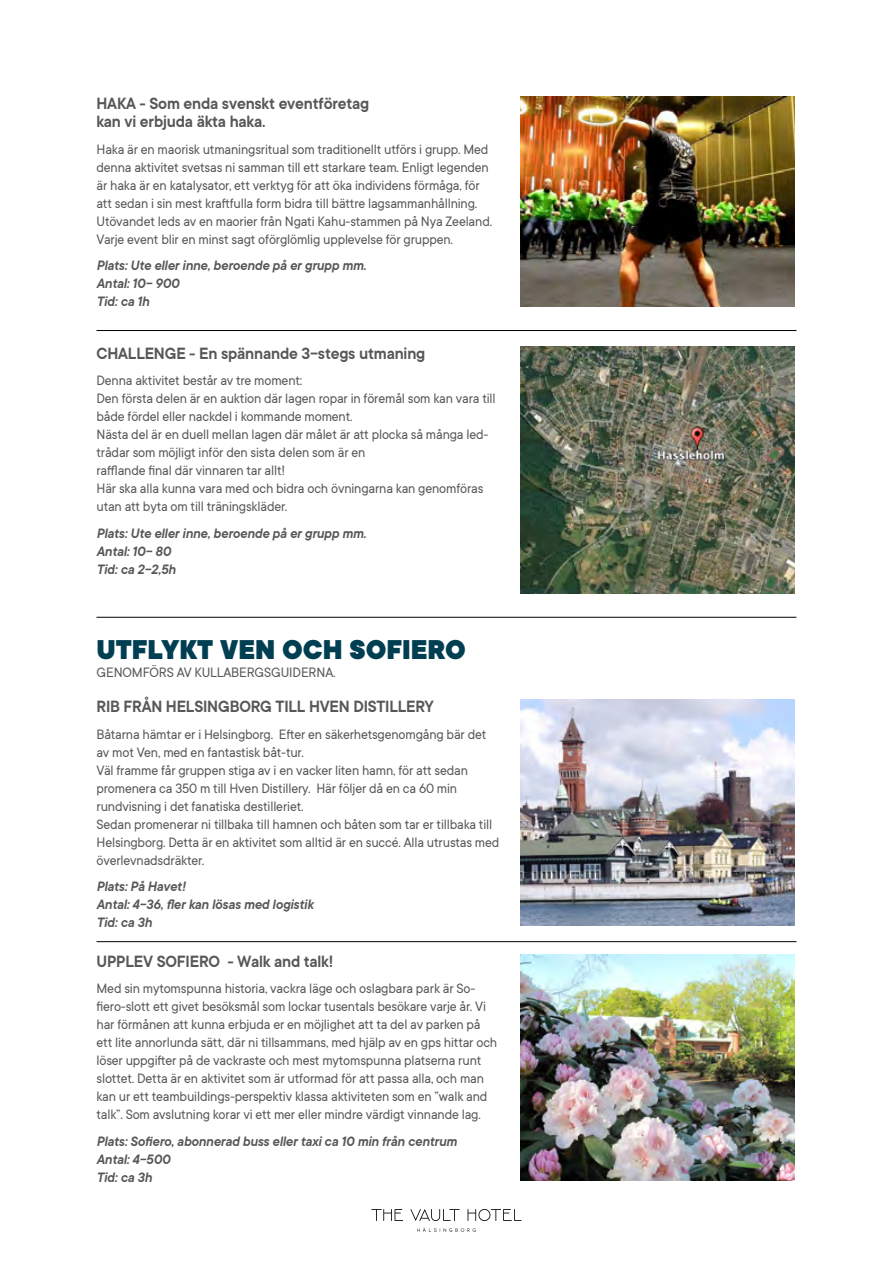
<style>
.page{position:relative;width:893px;height:1263px;background:#fff}
.page>*{position:absolute;margin:0;border:0;box-sizing:border-box;transform-origin:0 0}
.t1{font:900 30px "TT Commons";color:#003e52;scale:.96 1}
.t2{font:600 18px/18px "TT Commons";letter-spacing:-.01em;color:#575756;scale:.96 1}
.t3{font:15px/18px "TT Commons";letter-spacing:-.01em;color:#575756;scale:.96 1}
.t4{font:italic 600 15px/18px "TT Commons";letter-spacing:-.01em;color:#575756;scale:.96 1}
</style>
<div class="page">
<hr style="left:97px;top:617px;width:699px;height:1px;background:#000">
<hr style="left:97px;top:330px;width:699px;height:1px;background:#000">
<hr style="left:97px;top:941px;width:699px;height:1px;background:#000">
<svg style="left:417px;top:1228px;width:59px;height:4px"></svg>
<svg style="left:410px;top:1209px;width:112px;height:12px"></svg>
<svg style="left:371px;top:1209px;width:32px;height:12px"></svg>
<img style="left:521px;top:97px;width:274px;height:209px">
<img style="left:521px;top:346px;width:274px;height:247px">
<img style="left:521px;top:699px;width:274px;height:226px">
<img style="left:521px;top:954px;width:274px;height:226px">
<p class="t2" style="left:97px;top:95px;width:286px">HAKA - Som enda svenskt eventföretag kan vi erbjuda äkta haka.</p>
<p class="t3" style="left:97px;top:140px;width:414px">Haka är en maorisk utmaningsritual som traditionellt utförs i grupp. Med denna aktivitet svetsas ni samman till ett starkare team. Enligt legenden är haka är en katalysator, ett verktyg för att öka individens förmåga, för att sedan i sin mest kraftfulla form bidra till bättre lagsammanhållning.<br>Utövandet leds av en maorier från Ngati Kahu-stammen på Nya Zeeland.<br>Varje event blir en minst sagt oförglömlig upplevelse för gruppen.</p>
<p class="t4" style="left:97px;top:257px;width:283px">Plats: Ute eller inne, beroende på er grupp mm.<br>Antal: 10- 900<br>Tid: ca 1h</p>
<p class="t2" style="left:97px;top:345px;width:344px">CHALLENGE - En spännande 3-stegs utmaning</p>
<p class="t3" style="left:97px;top:372px;width:417px">Denna aktivitet består av tre moment:<br>Den första delen är en auktion där lagen ropar in föremål som kan vara till både fördel eller nackdel i kommande moment.<br>Nästa del är en duell mellan lagen där målet är att plocka så många led&shy;trådar som möjligt inför den sista delen som är en<br>rafflande final där vinnaren tar allt!<br>Här ska alla kunna vara med och bidra och övningarna kan genomföras utan att byta om till träningskläder.</p>
<p class="t4" style="left:97px;top:525px;width:283px">Plats: Ute eller inne, beroende på er grupp mm.<br>Antal: 10- 80<br>Tid: ca 2-2,5h</p>
<h1 class="t1" style="left:97px;top:632px;width:386px">UTFLYKT VEN OCH SOFIERO</h1>
<p class="t3" style="left:97px;top:663px;width:250px">GENOMFÖRS AV KULLABERGSGUIDERNA.</p>
<p class="t2" style="left:97px;top:698px;width:353px">RIB FRÅN HELSINGBORG TILL HVEN DISTILLERY</p>
<p class="t3" style="left:97px;top:725px;width:421px">Båtarna hämtar er i Helsingborg. Efter en säkerhetsgenomgång bär det av mot Ven, med en fantastisk båt-tur.<br>Väl framme får gruppen stiga av i en vacker liten hamn, för att sedan promenera ca 350 m till Hven Distillery. Här följer då en ca 60 min rundvisning i det fanatiska destilleriet.<br>Sedan promenerar ni tillbaka till hamnen och båten som tar er tillbaka till Helsingborg. Detta är en aktivitet som alltid är en succé. Alla utrustas med överlevnadsdräkter.</p>
<p class="t4" style="left:97px;top:878px;width:227px">Plats: På Havet!<br>Antal: 4-36, fler kan lösas med logistik<br>Tid: ca 3h</p>
<p class="t2" style="left:97px;top:952px;width:248px">UPPLEV SOFIERO - Walk and talk!</p>
<p class="t3" style="left:97px;top:980px;width:419px">Med sin mytomspunna historia, vackra läge och oslagbara park är So&shy;fiero-slott ett givet besöksmål som lockar tusentals besökare varje år. Vi har förmånen att kunna erbjuda er en möjlighet att ta del av parken på ett lite annorlunda sätt, där ni tillsammans, med hjälp av en gps hittar och löser uppgifter på de vackraste och mest mytomspunna platserna runt slottet. Detta är en aktivitet som är utformad för att passa alla, och man kan ur ett teambuildings-perspektiv klassa aktiviteten som en ”walk and talk”. Som avslutning korar vi ett mer eller mindre värdigt vinnande lag.</p>
<p class="t4" style="left:97px;top:1132px;width:377px">Plats: Sofiero, abonnerad buss eller taxi ca 10 min från centrum<br>Antal: 4-500<br>Tid: ca 3h</p>
</div>
